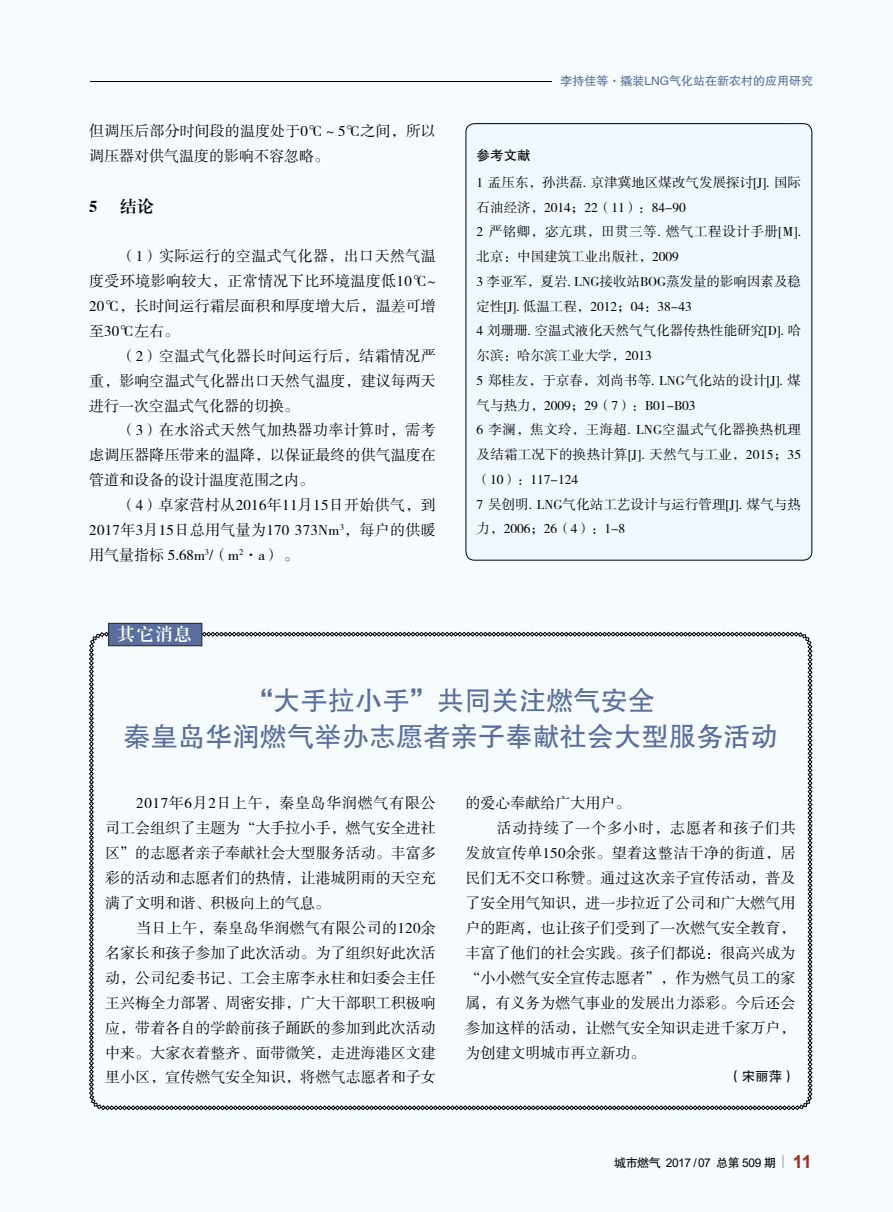
<style>
.page{position:relative;width:893px;height:1212px;background:#f5fbfe}
.page>*{position:absolute;margin:0;border:0;box-sizing:border-box;transform-origin:0 0}
.t1{font:27px/36px "FZHTJW GB1 0";letter-spacing:.01em;color:#596e9e;text-align:center}
.t2{font:17.25px "FZXBSJW GB1 0";color:#fff}
.t3{font:16.5px "FZXBSJW GB1 0";color:#000}
.t4{font:15px/24.9px "FZSSJW GB1 0";color:#000;text-align:justify}
.t5{font:15px "FZSSJW GB1 0";letter-spacing:.025em;color:#000}
.t6{font:15px "FZSSJW GB1 0";letter-spacing:.05em;color:#000}
.t7{font:13.5px/24.8px "FZSSJW GB1 0";color:#000}
.t8{font:13.5px "FZHTJW GB1 0";color:#000}
.t9{font:12px "FZHTJW GB1 0";color:#596e9e}
.t10{font:12px "Arial";letter-spacing:-.04em;color:#000}
.s1{font-family:"FZHTJW GB1 0"}
.s2{font-weight:700;font-size:18px;color:#a62e14}
</style>
<div class="page">
<svg style="left:782px;top:1155px;width:1px;height:13px"></svg>
<hr style="left:0;top:81px;width:812px;height:1px;background:#000">
<div style="left:0;top:72px;width:89px;height:19px;background:#f5fbfe"></div>
<svg style="left:89px;top:632px;width:723px;height:478px"></svg>
<div style="left:466px;top:124px;width:346px;height:436px;background:#eff8fe;border-radius:9px"></div>
<div style="left:466px;top:123px;width:346px;height:437px;border:1px solid #000;border-radius:9px"></div>
<div style="left:108px;top:623px;width:94px;height:23px;background:#596e9e;border:1px solid #201e1e"></div>
<div style="left:552px;top:78px;width:341px;height:7px;background:#f5fbfe"></div>
<p class="t4" style="left:89px;top:119px;width:348px">但调压后部分时间段的温度处于0℃～5℃之间，所以调压器对供气温度的影响不容忽略。</p>
<p class="t3" style="left:89px;top:197px;width:10px">5</p>
<p class="t3" style="left:120px;top:197px;width:35px">结论</p>
<p class="t4" style="left:89px;top:244px;width:348px;text-indent:31px">（1）实际运行的空温式气化器，出口天然气温度受环境影响较大，正常情况下比环境温度低10℃~ 20℃，长时间运行霜层面积和厚度增大后，温差可增至30℃左右。</p>
<p class="t4" style="left:89px;top:344px;width:348px;text-indent:31px">（2）空温式气化器长时间运行后，结霜情况严重，影响空温式气化器出口天然气温度，建议每两天进行一次空温式气化器的切换。</p>
<p class="t4" style="left:89px;top:419px;width:348px;text-indent:31px">（3）在水浴式天然气加热器功率计算时，需考虑调压器降压带来的温降，以保证最终的供气温度在管道和设备的设计温度范围之内。</p>
<p class="t4" style="left:89px;top:493px;width:348px;text-indent:31px">（4）卓家营村从2016年11月15日开始供气，到2017年3月15日总用气量为170 373Nm<sup>3</sup>，每户的供暖用气量指标 5.68m<sup>3</sup>/（m<sup>2</sup>·a） 。</p>
<p class="t2" style="left:118px;top:625px;width:76px">其它消息</p>
<p class="t9" style="left:560px;top:74px;width:254px">李持佳等·撬装LNG气化站在新农村的应用研究</p>
<p class="t8" style="left:477px;top:148px;width:55px">参考文献</p>
<p class="t7" style="left:477px;top:171px;width:326px">1 孟压东，孙洪磊. 京津冀地区煤改气发展探讨[J]. 国际石油经济，2014；22（11）：84-90<br>2 严铭卿，宓亢琪，田贯三等. 燃气工程设计手册[M].北京：中国建筑工业出版社，2009<br>3 李亚军，夏岩. LNG接收站BOG蒸发量的影响因素及稳定性[J]. 低温工程，2012；04：38-43<br>4 刘珊珊. 空温式液化天然气气化器传热性能研究[D]. 哈尔滨：哈尔滨工业大学，2013<br>5 郑桂友，于京春，刘尚书等. LNG气化站的设计[J]. 煤气与热力，2009；29（7）：B01-B03<br>6 李澜，焦文玲，王海超. LNG空温式气化器换热机理及结霜工况下的换热计算[J]. 天然气与工业，2015；35（10）：117-124<br>7 吴创明. LNG气化站工艺设计与运行管理[J]. 煤气与热力，2006；26（4）：1-8</p>
<h1 class="t1" style="left:124px;top:682px;width:656px">“大手拉小手”共同关注燃气安全<br>秦皇岛华润燃气举办志愿者亲子奉献社会大型服务活动</h1>
<p class="t4" style="left:105px;top:792px;width:332px;text-indent:31px">2017年6月2日上午，秦皇岛华润燃气有限公司工会组织了主题为“大手拉小手，燃气安全进社区”的志愿者亲子奉献社会大型服务活动。丰富多彩的活动和志愿者们的热情，让港城阴雨的天空充满了文明和谐、积极向上的气息。</p>
<p class="t4" style="left:105px;top:916px;width:332px;text-indent:31px">当日上午，秦皇岛华润燃气有限公司的120余名家长和孩子参加了此次活动。为了组织好此次活动，公司纪委书记、工会主席李永柱和妇委会主任王兴梅全力部署、周密安排，广大干部职工积极响应，带着各自的学龄前孩子踊跃的参加到此次活动中来。大家衣着整齐、面带微笑，走进海港区文建里小区，宣传燃气安全知识，将燃气志愿者和子女</p>
<p class="t4" style="left:466px;top:792px;width:166px">的爱心奉献给广大用户。</p>
<p class="t6" style="left:497px;top:820px;width:301px">活动持续了一个多小时，志愿者和孩子们共</p>
<p class="t5" style="left:466px;top:845px;width:332px">发放宣传单150余张。望着这整洁干净的街道，居</p>
<p class="t4" style="left:466px;top:866px;width:331px">民们无不交口称赞。通过这次亲子宣传活动，普及</p>
<p class="t4" style="left:466px;top:891px;width:331px">了安全用气知识，进一步拉近了公司和广大燃气用</p>
<p class="t4" style="left:466px;top:916px;width:331px">户的距离，也让孩子们受到了一次燃气安全教育，</p>
<p class="t4" style="left:466px;top:941px;width:331px">丰富了他们的社会实践。孩子们都说：很高兴成为</p>
<p class="t4" style="left:466px;top:966px;width:331px">“小小燃气安全宣传志愿者”，作为燃气员工的家</p>
<p class="t4" style="left:466px;top:991px;width:331px">属，有义务为燃气事业的发展出力添彩。今后还会</p>
<p class="t4" style="left:466px;top:1016px;width:331px">参加这样的活动，让燃气安全知识走进千家万户，</p>
<p class="t4" style="left:466px;top:1041px;width:181px">为创建文明城市再立新功。</p>
<p class="t8" style="left:728px;top:1069px;width:69px">（宋丽萍）</p>
<p class="t10" style="left:614px;top:1154px;width:199px"><span class="s1">城市燃气</span> 2017 / 07 <span class="s1">总第</span> 509 <span class="s1">期</span> <span class="s2">11</span></p>
</div>
